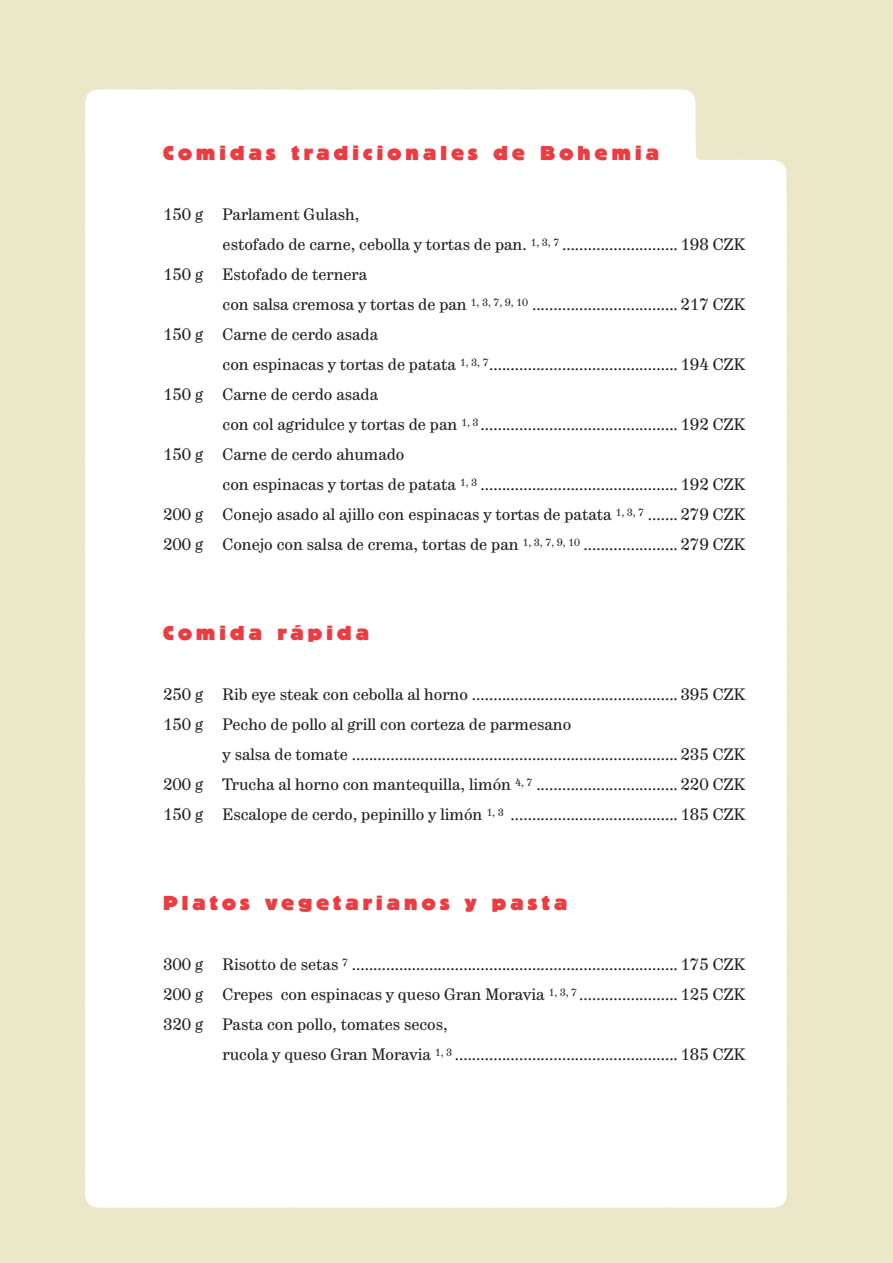
<style>
.page{position:relative;width:893px;height:1263px;background:#ebe7c9}
.page>*{position:absolute;margin:0;border:0;box-sizing:border-box;transform-origin:0 0}
.Titulek_Cerveny{font:21px "Block TCE Heav";letter-spacing:.2em;color:#ee3a41}
.Normální{font:21px "Block TCE Heav";letter-spacing:.2em;color:#ee3a41}
.Normální-2{font:16.5px "Hercules Text CE";color:#231f20}
</style>
<div class="page">
<div style="left:85px;top:89px;width:701px;height:1118px;background:#fff"></div>
<p class="Normální" style="left:163px;top:141px;width:497px">Comidas tradicionales de Bohemia</p>
<p class="Normální-2" style="left:163px;top:205px;width:198px">150 g Parlament Gulash,</p>
<p class="Normální-2" style="left:223px;top:235px;width:524px">estofado de carne, cebolla y tortas de pan. <sup>1,</sup> <sup>3,</sup> <sup>7</sup> ........................... 198 CZK</p>
<p class="Normální-2" style="left:163px;top:265px;width:206px">150 g Estofado de ternera</p>
<p class="Normální-2" style="left:223px;top:295px;width:524px">con salsa cremosa y tortas de pan <sup>1,</sup> <sup>3,</sup> <sup>7,</sup> <sup>9,</sup> <sup>10</sup> .................................. 217 CZK</p>
<p class="Normální-2" style="left:163px;top:325px;width:216px">150 g Carne de cerdo asada</p>
<p class="Normální-2" style="left:223px;top:355px;width:524px">con espinacas y tortas de patata <sup>1,</sup> <sup>3,</sup> <sup>7</sup>............................................ 194 CZK</p>
<p class="Normální-2" style="left:163px;top:385px;width:216px">150 g Carne de cerdo asada</p>
<p class="Normální-2" style="left:223px;top:415px;width:524px">con col agridulce y tortas de pan <sup>1,</sup> <sup>3</sup> .............................................. 192 CZK</p>
<p class="Normální-2" style="left:163px;top:445px;width:243px">150 g Carne de cerdo ahumado</p>
<p class="Normální-2" style="left:223px;top:475px;width:524px">con espinacas y tortas de patata <sup>1,</sup> <sup>3</sup> .............................................. 192 CZK</p>
<p class="Normální-2" style="left:163px;top:505px;width:584px">200 g Conejo asado al ajillo con espinacas y tortas de patata <sup>1,</sup> <sup>3,</sup> <sup>7</sup> ....... 279 CZK</p>
<p class="Normální-2" style="left:163px;top:535px;width:584px">200 g Conejo con salsa de crema, tortas de pan <sup>1,</sup> <sup>3,</sup> <sup>7,</sup> <sup>9,</sup> <sup>10</sup> ...................... 279 CZK</p>
<p class="Titulek_Cerveny" style="left:163px;top:621px;width:207px">Comida rápida</p>
<p class="Normální-2" style="left:163px;top:685px;width:584px">250 g Rib eye steak con cebolla al horno ................................................ 395 CZK</p>
<p class="Normální-2" style="left:163px;top:715px;width:410px">150 g Pecho de pollo al grill con corteza de parmesano</p>
<p class="Normální-2" style="left:223px;top:745px;width:524px">y salsa de tomate ............................................................................ 235 CZK</p>
<p class="Normální-2" style="left:163px;top:775px;width:584px">200 g Trucha al horno con mantequilla, limón <sup>4,</sup> <sup>7</sup> ................................. 220 CZK</p>
<p class="Normální-2" style="left:163px;top:805px;width:584px">150 g Escalope de cerdo, pepinillo y limón <sup>1,</sup> <sup>3</sup> ....................................... 185 CZK</p>
<p class="Titulek_Cerveny" style="left:163px;top:891px;width:406px">Platos vegetarianos y pasta</p>
<p class="Normální-2" style="left:163px;top:955px;width:584px">300 g Risotto de setas <sup>7</sup> ............................................................................ 175 CZK</p>
<p class="Normální-2" style="left:163px;top:985px;width:584px">200 g Crepes con espinacas y queso Gran Moravia <sup>1,</sup> <sup>3,</sup> <sup>7</sup> ....................... 125 CZK</p>
<p class="Normální-2" style="left:163px;top:1015px;width:286px">320 g Pasta con pollo, tomates secos,</p>
<p class="Normální-2" style="left:223px;top:1045px;width:524px">rucola y queso Gran Moravia <sup>1,</sup> <sup>3</sup> .................................................... 185 CZK</p>
</div>
